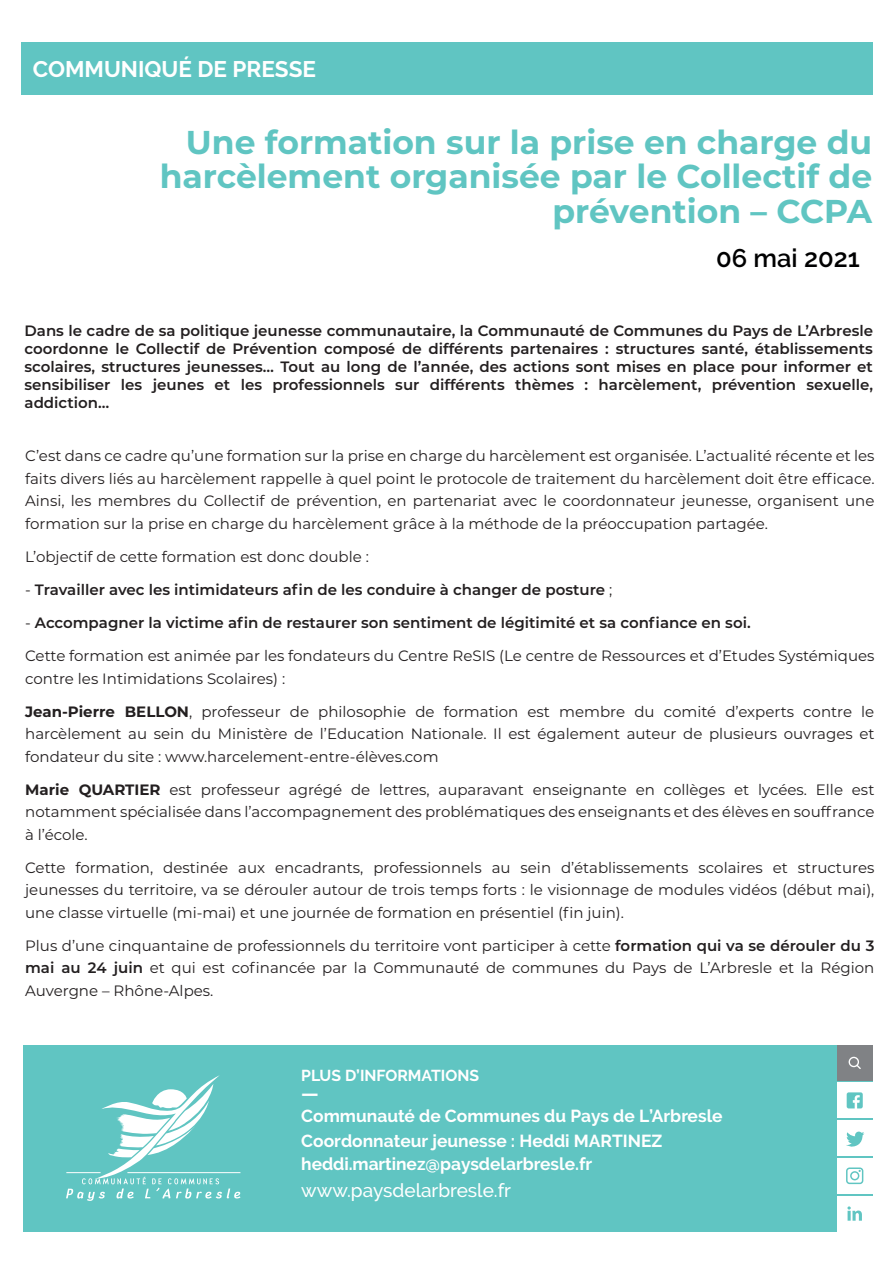
<style>
.page{position:relative;width:893px;height:1263px;background:#fff}
.page>*{position:absolute;margin:0;border:0;box-sizing:border-box;transform-origin:0 0}
.t1{font:700 33px/34.5px "Montserrat";color:#60c5c2;text-align:right}
.t2{font:600 25.5px "Raleway";color:#000001}
.t3{font:700 22.5px "Raleway";color:#fff}
.t4{font:500 18.9px "Raleway";color:#fff}
.t5{font:700 18.9px "Raleway";color:#fff}
.t6{font:700 17.4px/25.3px "Raleway";color:#fff}
.t7{font:700 15.75px "Raleway";color:#fff}
.t8{font:15px/22.5px "Montserrat";color:#231f20;text-align:justify}
.t9{font:600 15px/18px "Montserrat";color:#231f20;text-align:justify}
.s1{font-weight:400}
.s2{font-weight:700}
.s3{font-weight:600}
</style>
<div class="page">
<div style="left:21px;top:43px;width:851px;height:52px;background:#60c5c2"></div>
<div style="left:23px;top:1045px;width:849px;height:186px;background:#60c5c2"></div>
<div style="left:837px;top:1083px;width:35px;height:35px;background:#fff"></div>
<div style="left:837px;top:1120px;width:35px;height:36px;background:#fff"></div>
<div style="left:837px;top:1158px;width:35px;height:35px;background:#fff"></div>
<div style="left:837px;top:1196px;width:35px;height:35px;background:#fff"></div>
<svg style="left:847px;top:1092px;width:16px;height:16px"></svg>
<svg style="left:846px;top:1131px;width:18px;height:16px"></svg>
<svg style="left:847px;top:1206px;width:15px;height:15px"></svg>
<svg style="left:846px;top:1167px;width:17px;height:17px"></svg>
<div style="left:837px;top:1045px;width:35px;height:36px;background:#808285"></div>
<div style="left:849px;top:1057px;width:10px;height:10px;border:1px solid #fff;border-radius:50%"></div>
<svg style="left:855px;top:1063px;width:6px;height:6px"></svg>
<svg style="left:66px;top:1075px;width:174px;height:126px"></svg>
<h3 class="t3" style="left:33px;top:56px;width:285px">COMMUNIQUÉ DE PRESSE</h3>
<h1 class="t1" style="left:160px;top:123px;width:714px">Une formation sur la prise en charge du harcèlement organisée par le Collectif de prévention – CCPA</h1>
<h2 class="t2" style="left:716px;top:244px;width:145px">06 mai 2021</h2>
<p class="t9" style="left:25px;top:321px;width:850px">Dans le cadre de sa politique jeunesse communautaire, la Communauté de Communes du Pays de L’Arbresle coordonne le Collectif de Prévention composé de différents partenaires : structures santé, établissements scolaires, structures jeunesses… Tout au long de l’année, des actions sont mises en place pour informer et sensibiliser les jeunes et les professionnels sur différents thèmes : harcèlement, prévention sexuelle, addiction…</p>
<p class="t8" style="left:25px;top:444px;width:851px">C’est dans ce cadre qu’une formation sur la prise en charge du harcèlement est organisée. L’actualité récente et les faits divers liés au harcèlement rappelle à quel point le protocole de traitement du harcèlement doit être efficace.<br>Ainsi, les membres du Collectif de prévention, en partenariat avec le coordonnateur jeunesse, organisent une formation sur la prise en charge du harcèlement grâce à la méthode de la préoccupation partagée.</p>
<p class="t8" style="left:25px;top:545px;width:345px">L’objectif de cette formation est donc double :</p>
<p class="t9" style="left:25px;top:580px;width:589px"><span class="s1">-</span> Travailler avec les intimidateurs afin de les conduire à changer de posture <span class="s1">;</span></p>
<p class="t9" style="left:25px;top:613px;width:727px"><span class="s1">-</span> Accompagner la victime afin de restaurer son sentiment de légitimité et sa confiance en soi.</p>
<p class="t8" style="left:25px;top:644px;width:851px">Cette formation est animée par les fondateurs du Centre ReSIS (Le centre de Ressources et d’Etudes Systémiques contre les Intimidations Scolaires) :</p>
<p class="t8" style="left:25px;top:699px;width:851px"><span class="s2">Jean-Pierre BELLON</span>, professeur de philosophie de formation est membre du comité d’experts contre le harcèlement au sein du Ministère de l’Education Nationale. Il est également auteur de plusieurs ouvrages et fondateur du site : www.harcelement-entre-élèves.com</p>
<p class="t8" style="left:25px;top:777px;width:851px"><span class="s2">Marie QUARTIER</span> est professeur agrégé de lettres, auparavant enseignante en collèges et lycées. Elle est notamment spécialisée dans l’accompagnement des problématiques des enseignants et des élèves en souffrance à l’école.</p>
<p class="t8" style="left:25px;top:855px;width:851px">Cette formation, destinée aux encadrants, professionnels au sein d’établissements scolaires et structures jeunesses du territoire, va se dérouler autour de trois temps forts : le visionnage de modules vidéos (début mai), une classe virtuelle (mi-mai) et une journée de formation en présentiel (fin juin).</p>
<p class="t8" style="left:25px;top:933px;width:851px">Plus d’une cinquantaine de professionnels du territoire vont participer à cette <span class="s3">formation qui va se dérouler du 3 mai au 24 juin</span> et qui est cofinancée par la Communauté de communes du Pays de L’Arbresle et la Région Auvergne – Rhône-Alpes.</p>
<p class="t7" style="left:301px;top:1067px;width:179px">PLUS D’INFORMATIONS</p>
<p class="t5" style="left:301px;top:1082px;width:19px">—</p>
<p class="t6" style="left:301px;top:1103px;width:423px">Communauté de Communes du Pays de L’Arbresle<br>Coordonnateur jeunesse : Heddi MARTINEZ</p>
<p class="t6" style="left:301px;top:1151px;width:292px">heddi.martinez@paysdelarbresle.fr</p>
<p class="t4" style="left:301px;top:1179px;width:211px">www.paysdelarbresle.fr</p>
</div>
